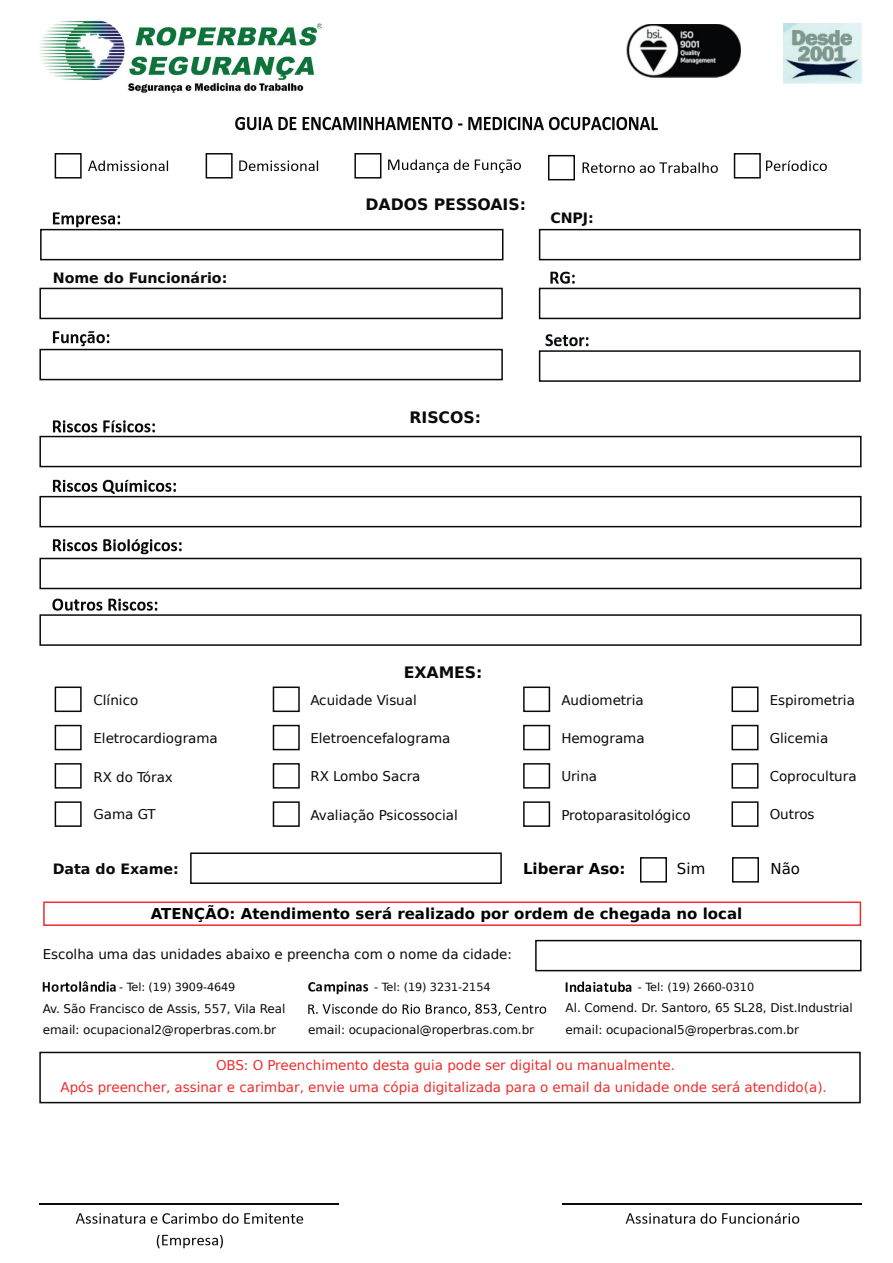
<style>
.page{position:relative;width:893px;height:1263px;background:#fff}
.page>*{position:absolute;margin:0;border:0;box-sizing:border-box;transform-origin:0 0}
.t1{font:700 15.75px "DejaVu Sans";letter-spacing:-.005em;color:#080a0c}
.t2{font:700 15px "DejaVu Sans";color:#000001}
.t3{font:15px "DejaVu Sans";color:#000001}
.t4{font:700 14.25px "DejaVu Sans";letter-spacing:-.005em;color:#080a0c}
.t5{font:13.5px "DejaVu Sans";color:#080a0c}
.t6{font:13.5px/21.8px "DejaVu Sans";color:#ee2d2d;text-align:center}
.t7{font:12px "DejaVu Sans";letter-spacing:-.01em;color:#080a0c}
.t8{font:11.25px "DejaVu Sans";letter-spacing:-.01em;color:#080a0c}
</style>
<div class="page">
<div style="left:734px;top:153px;width:27px;height:25px;border:2px solid #080a0c"></div>
<div style="left:548px;top:155px;width:27px;height:25px;border:2px solid #080a0c"></div>
<div style="left:354px;top:153px;width:27px;height:25px;border:2px solid #080a0c"></div>
<div style="left:206px;top:153px;width:27px;height:25px;border:2px solid #080a0c"></div>
<div style="left:55px;top:153px;width:27px;height:25px;border:2px solid #080a0c"></div>
<div style="left:55px;top:686px;width:27px;height:26px;border:2px solid #080a0c"></div>
<div style="left:39px;top:288px;width:464px;height:31px;border:2px solid #080a0c"></div>
<div style="left:190px;top:852px;width:312px;height:32px;border:2px solid #080a0c"></div>
<div style="left:539px;top:350px;width:322px;height:32px;border:2px solid #080a0c"></div>
<div style="left:539px;top:288px;width:322px;height:31px;border:2px solid #080a0c"></div>
<div style="left:539px;top:229px;width:322px;height:31px;border:2px solid #080a0c"></div>
<div style="left:39px;top:614px;width:822px;height:32px;border:2px solid #080a0c"></div>
<div style="left:39px;top:558px;width:822px;height:31px;border:2px solid #080a0c"></div>
<div style="left:39px;top:496px;width:822px;height:31px;border:2px solid #080a0c"></div>
<div style="left:39px;top:436px;width:822px;height:31px;border:2px solid #080a0c"></div>
<div style="left:39px;top:349px;width:464px;height:31px;border:2px solid #080a0c"></div>
<div style="left:40px;top:229px;width:463px;height:31px;border:2px solid #080a0c"></div>
<div style="left:43px;top:901px;width:818px;height:25px;border:2px solid #ee2d2d"></div>
<div style="left:39px;top:1051px;width:822px;height:52px;border:2px solid #080a0c"></div>
<svg style="left:88px;top:160px;width:80px;height:11px"></svg>
<svg style="left:766px;top:160px;width:61px;height:11px"></svg>
<svg style="left:239px;top:160px;width:79px;height:11px"></svg>
<svg style="left:388px;top:159px;width:60px;height:14px"></svg>
<svg style="left:454px;top:159px;width:15px;height:11px"></svg>
<svg style="left:475px;top:159px;width:46px;height:14px"></svg>
<svg style="left:582px;top:162px;width:136px;height:11px"></svg>
<svg style="left:157px;top:1235px;width:66px;height:13px"></svg>
<svg style="left:626px;top:1213px;width:90px;height:10px"></svg>
<svg style="left:722px;top:1213px;width:77px;height:10px"></svg>
<svg style="left:76px;top:1213px;width:69px;height:10px"></svg>
<svg style="left:151px;top:1213px;width:152px;height:10px"></svg>
<svg style="left:550px;top:272px;width:25px;height:12px"></svg>
<svg style="left:545px;top:334px;width:43px;height:12px"></svg>
<svg style="left:53px;top:480px;width:44px;height:12px"></svg>
<svg style="left:103px;top:480px;width:73px;height:14px"></svg>
<svg style="left:53px;top:539px;width:44px;height:12px"></svg>
<svg style="left:103px;top:539px;width:79px;height:15px"></svg>
<svg style="left:235px;top:117px;width:61px;height:13px"></svg>
<svg style="left:303px;top:117px;width:149px;height:13px"></svg>
<svg style="left:458px;top:123px;width:4px;height:3px"></svg>
<svg style="left:468px;top:117px;width:190px;height:13px"></svg>
<svg style="left:53px;top:212px;width:67px;height:15px"></svg>
<svg style="left:53px;top:331px;width:56px;height:15px"></svg>
<svg style="left:53px;top:420px;width:44px;height:12px"></svg>
<svg style="left:103px;top:420px;width:52px;height:12px"></svg>
<svg style="left:52px;top:599px;width:50px;height:12px"></svg>
<svg style="left:108px;top:599px;width:49px;height:12px"></svg>
<hr style="left:40px;top:1203px;width:299px;height:1px;background:#080a0c">
<hr style="left:563px;top:1203px;width:299px;height:1px;background:#080a0c">
<svg style="left:43px;top:981px;width:73px;height:11px"></svg>
<svg style="left:308px;top:981px;width:60px;height:13px"></svg>
<svg style="left:308px;top:1003px;width:89px;height:11px"></svg>
<svg style="left:403px;top:1004px;width:17px;height:10px"></svg>
<svg style="left:426px;top:1004px;width:120px;height:12px"></svg>
<svg style="left:566px;top:981px;width:65px;height:11px"></svg>
<img style="left:40px;top:21px;width:282px;height:72px">
<div style="left:535px;top:940px;width:326px;height:31px;border:2px solid #080a0c"></div>
<img style="left:783px;top:23px;width:79px;height:60px">
<img style="left:627px;top:24px;width:114px;height:53px">
<div style="left:273px;top:686px;width:27px;height:26px;border:2px solid #080a0c"></div>
<div style="left:523px;top:686px;width:27px;height:26px;border:2px solid #080a0c"></div>
<div style="left:731px;top:686px;width:27px;height:26px;border:2px solid #080a0c"></div>
<div style="left:55px;top:725px;width:27px;height:25px;border:2px solid #080a0c"></div>
<div style="left:273px;top:725px;width:27px;height:25px;border:2px solid #080a0c"></div>
<div style="left:523px;top:725px;width:27px;height:25px;border:2px solid #080a0c"></div>
<div style="left:731px;top:725px;width:27px;height:25px;border:2px solid #080a0c"></div>
<div style="left:55px;top:763px;width:27px;height:25px;border:2px solid #080a0c"></div>
<div style="left:273px;top:763px;width:27px;height:25px;border:2px solid #080a0c"></div>
<div style="left:523px;top:763px;width:27px;height:25px;border:2px solid #080a0c"></div>
<div style="left:731px;top:763px;width:27px;height:25px;border:2px solid #080a0c"></div>
<div style="left:55px;top:801px;width:27px;height:26px;border:2px solid #080a0c"></div>
<div style="left:273px;top:801px;width:27px;height:26px;border:2px solid #080a0c"></div>
<div style="left:523px;top:801px;width:27px;height:26px;border:2px solid #080a0c"></div>
<div style="left:731px;top:801px;width:27px;height:26px;border:2px solid #080a0c"></div>
<div style="left:640px;top:857px;width:27px;height:25px;border:2px solid #080a0c"></div>
<div style="left:732px;top:857px;width:27px;height:25px;border:2px solid #080a0c"></div>
<p class="t4" style="left:53px;top:267px;width:176px">Nome do Funcionário:</p>
<p class="t1" style="left:365px;top:192px;width:162px">DADOS PESSOAIS:</p>
<p class="t4" style="left:550px;top:206px;width:45px">CNPJ:</p>
<p class="t1" style="left:409px;top:405px;width:73px">RISCOS:</p>
<p class="t1" style="left:404px;top:660px;width:80px">EXAMES:</p>
<p class="t5" style="left:94px;top:689px;width:46px">Clínico</p>
<p class="t5" style="left:310px;top:689px;width:108px">Acuidade Visual</p>
<p class="t5" style="left:561px;top:689px;width:84px">Audiometria</p>
<p class="t5" style="left:770px;top:689px;width:87px">Espirometria</p>
<p class="t5" style="left:94px;top:727px;width:126px">Eletrocardiograma</p>
<p class="t5" style="left:310px;top:727px;width:142px">Eletroencefalograma</p>
<p class="t5" style="left:561px;top:727px;width:85px">Hemograma</p>
<p class="t5" style="left:770px;top:727px;width:60px">Glicemia</p>
<p class="t5" style="left:94px;top:766px;width:81px">RX do Tórax</p>
<p class="t5" style="left:310px;top:765px;width:112px">RX Lombo Sacra</p>
<p class="t5" style="left:561px;top:765px;width:37px">Urina</p>
<p class="t5" style="left:770px;top:765px;width:88px">Coprocultura</p>
<p class="t5" style="left:94px;top:803px;width:64px">Gama GT</p>
<p class="t5" style="left:310px;top:804px;width:149px">Avaliação Psicossocial</p>
<p class="t5" style="left:561px;top:804px;width:131px">Protoparasitológico</p>
<p class="t5" style="left:770px;top:803px;width:46px">Outros</p>
<p class="t4" style="left:53px;top:857px;width:127px">Data do Exame:</p>
<p class="t2" style="left:523px;top:856px;width:104px">Liberar Aso:</p>
<p class="t3" style="left:677px;top:857px;width:30px">Sim</p>
<p class="t3" style="left:770px;top:856px;width:31px">Não</p>
<p class="t2" style="left:151px;top:901px;width:593px">ATENÇÃO: Atendimento será realizado por ordem de chegada no local</p>
<p class="t5" style="left:43px;top:943px;width:471px">Escolha uma das unidades abaixo e preencha com o nome da cidade:</p>
<p class="t8" style="left:119px;top:978px;width:118px">- Tel: (19) 3909-4649</p>
<p class="t8" style="left:374px;top:978px;width:118px">- Tel: (19) 3231-2154</p>
<p class="t8" style="left:638px;top:978px;width:118px">- Tel: (19) 2660-0310</p>
<p class="t7" style="left:43px;top:1019px;width:235px">email: ocupacional2@roperbras.com.br</p>
<p class="t7" style="left:308px;top:1019px;width:227px">email: ocupacional@roperbras.com.br</p>
<p class="t7" style="left:565px;top:1019px;width:235px">email: ocupacional5@roperbras.com.br</p>
<p class="t7" style="left:566px;top:998px;width:289px">Al. Comend. Dr. Santoro, 65 SL28, Dist.Industrial</p>
<p class="t7" style="left:43px;top:998px;width:244px">Av. São Francisco de Assis, 557, Vila Real</p>
<p class="t6" style="left:61px;top:1054px;width:768px">OBS: O Preenchimento desta guia pode ser digital ou manualmente.<br>Após preencher, assinar e carimbar, envie uma cópia digitalizada para o email da unidade onde será atendido(a).</p>
</div>
